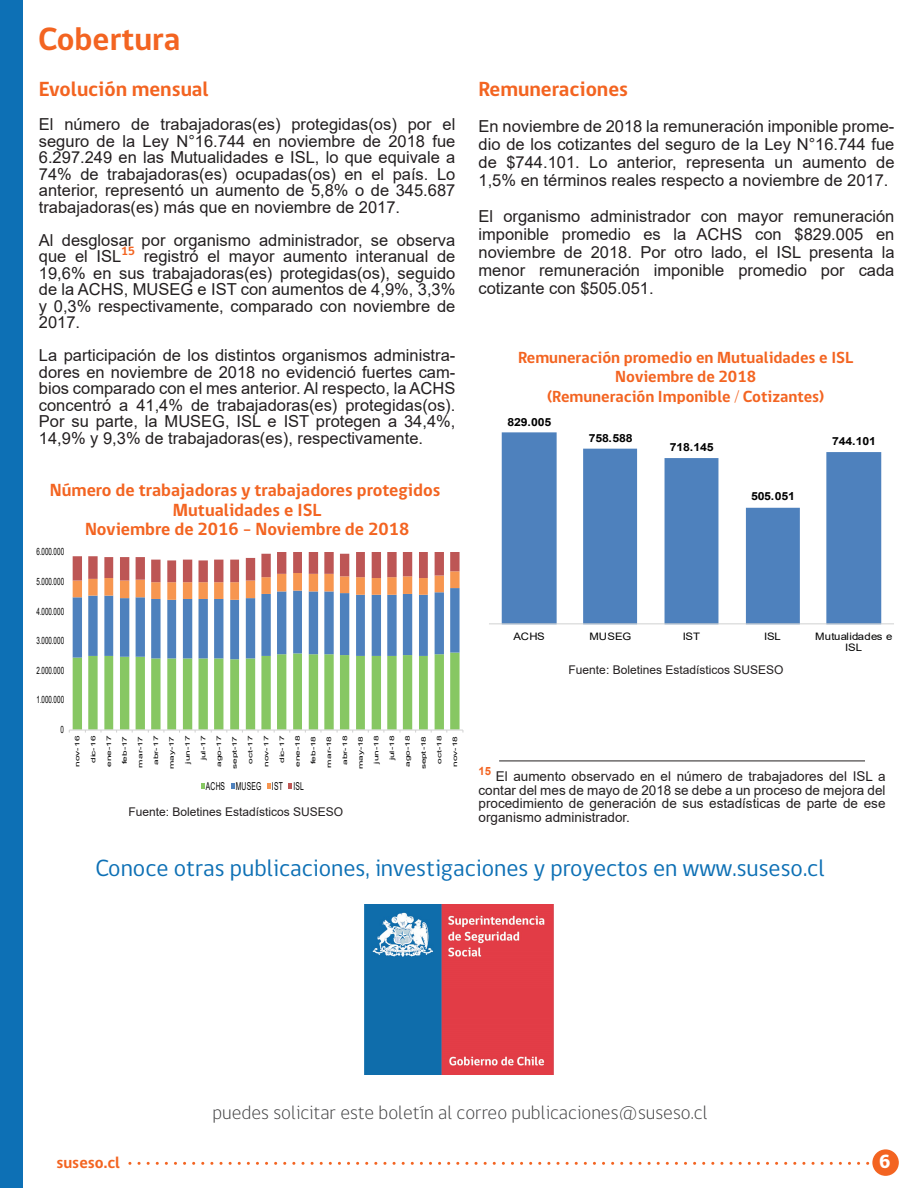
<style>
.page{position:relative;width:918px;height:1188px;background:#fff}
.page>*{position:absolute;margin:0;border:0;box-sizing:border-box;transform-origin:0 0}
.t1{font:700 33px "gob CL";color:#f36421}
.t2{font:24px "gob CL";color:#0d70b5}
.t3{font:700 21px "gob CL";color:#f36421}
.t4{font:300 19.5px "gob CL";color:#3f3f40}
.t5{font:800 19.5px "gob CL";color:#fff}
.t6{font:700 18px/19.5px "gob CL";color:#f36421;text-align:center}
.t7{font:16.5px/16.5px "Arial";color:#231f20;text-align:justify}
.t8{font:700 16.5px/19.5px "gob CL";color:#f36421;text-align:center}
.t9{font:13.5px/13.5px "Arial";color:#231f20;text-align:justify}
.t10{font:12px "Arial";color:#231f20}
.t11{font:700 11.4px "Arial";color:#f36421}
.t12{font:700 11.1px "Arial";letter-spacing:-.015em;color:#000001;scale:1.1 1}
.t13{font:10.95px "Arial";letter-spacing:.025em;color:#000001;scale:.62 1}
.t14{font:10.35px/11.9px "Arial";color:#000001;text-align:center;scale:1.1 1}
.t15{font:10.05px "Arial";letter-spacing:.025em;color:#000001;scale:.62 1}
.t16{font:6.3px "Arial";letter-spacing:.025em;color:#000001;scale:1.61 1}
</style>
<div class="page">
<div style="left:0;top:0;width:22px;height:1188px;background:#0d70b5"></div>
<div style="left:872px;top:1149px;width:27px;height:27px;background:#f36421;border-radius:50%"></div>
<svg style="left:130px;top:1162px;width:739px;height:3px"></svg>
<img style="left:365px;top:904px;width:188px;height:170px">
<hr style="left:499px;top:761px;width:366px;height:1px;background:#231f20">
<svg style="left:69px;top:552px;width:395px;height:181px"></svg>
<svg style="left:201px;top:783px;width:3px;height:6px"></svg>
<svg style="left:231px;top:783px;width:3px;height:6px"></svg>
<svg style="left:267px;top:783px;width:3px;height:6px"></svg>
<svg style="left:288px;top:783px;width:4px;height:6px"></svg>
<svg style="left:502px;top:432px;width:379px;height:191px;fill:#4e81bd"></svg>
<hr style="left:489px;top:623px;width:405px;height:1px;background:#d0d1d1">
<h1 class="t1" style="left:38px;top:17px;width:144px">Cobertura</h1>
<p class="t3" style="left:39px;top:74px;width:171px">Evolución mensual</p>
<p class="t7" style="left:39px;top:116px;width:418px">El número de trabajadoras(es) protegidas(os) por el seguro de la Ley N°16.744 en noviembre de 2018 fue 6.297.249 en las Mutualidades e ISL, lo que equivale a 74% de trabajadoras(es) ocupadas(os) en el país. Lo anterior, representó un aumento de 5,8% o de 345.687 trabajadoras(es) más que en noviembre de 2017.</p>
<p class="t7" style="left:39px;top:231px;width:418px">Al desglosar por organismo administrador, se observa que el ISL<sup>15</sup> registró el mayor aumento interanual de 19,6% en sus trabajadoras(es) protegidas(os), seguido de la ACHS, MUSEG e IST con aumentos de 4,9%, 3,3% y 0,3% respectivamente, comparado con noviembre de 2017.</p>
<p class="t7" style="left:39px;top:347px;width:418px">La participación de los distintos organismos administra&shy;dores en noviembre de 2018 no evidenció fuertes cam&shy;bios comparado con el mes anterior. Al respecto, la ACHS concentró a 41,4% de trabajadoras(es) protegidas(os).<br>Por su parte, la MUSEG, ISL e IST protegen a 34,4%, 14,9% y 9,3% de trabajadoras(es), respectivamente.</p>
<p class="t6" style="left:50px;top:481px;width:392px">Número de trabajadoras y trabajadores protegidos<br>Mutualidades e ISL<br>Noviembre de 2016 - Noviembre de 2018</p>
<p class="t15" style="left:36px;top:545px;width:47px">6.000.000</p>
<p class="t15" style="left:36px;top:575px;width:47px">5.000.000</p>
<p class="t15" style="left:36px;top:604px;width:47px">4.000.000</p>
<p class="t15" style="left:36px;top:634px;width:47px">3.000.000</p>
<p class="t15" style="left:36px;top:663px;width:47px">2.000.000</p>
<p class="t15" style="left:36px;top:693px;width:47px">1.000.000</p>
<p class="t15" style="left:61px;top:723px;width:7px">0</p>
<p class="t16" style="left:73px;top:767px;width:21px;rotate:-90deg">nov-16</p>
<p class="t16" style="left:89px;top:763px;width:18px;rotate:-90deg">dic-16</p>
<p class="t16" style="left:105px;top:767px;width:21px;rotate:-90deg">ene-17</p>
<p class="t16" style="left:120px;top:764px;width:19px;rotate:-90deg">feb-17</p>
<p class="t16" style="left:136px;top:768px;width:21px;rotate:-90deg">mar-17</p>
<p class="t16" style="left:152px;top:765px;width:20px;rotate:-90deg">abr-17</p>
<p class="t16" style="left:167px;top:769px;width:22px;rotate:-90deg">may-17</p>
<p class="t16" style="left:183px;top:764px;width:19px;rotate:-90deg">jun-17</p>
<p class="t16" style="left:199px;top:760px;width:17px;rotate:-90deg">jul-17</p>
<p class="t16" style="left:215px;top:767px;width:21px;rotate:-90deg">ago-17</p>
<p class="t16" style="left:230px;top:769px;width:22px;rotate:-90deg">sept-17</p>
<p class="t16" style="left:246px;top:764px;width:19px;rotate:-90deg">oct-17</p>
<p class="t16" style="left:262px;top:767px;width:21px;rotate:-90deg">nov-17</p>
<p class="t16" style="left:278px;top:763px;width:18px;rotate:-90deg">dic-17</p>
<p class="t16" style="left:293px;top:767px;width:21px;rotate:-90deg">ene-18</p>
<p class="t16" style="left:309px;top:764px;width:19px;rotate:-90deg">feb-18</p>
<p class="t16" style="left:325px;top:768px;width:21px;rotate:-90deg">mar-18</p>
<p class="t16" style="left:341px;top:765px;width:20px;rotate:-90deg">abr-18</p>
<p class="t16" style="left:356px;top:769px;width:22px;rotate:-90deg">may-18</p>
<p class="t16" style="left:372px;top:764px;width:19px;rotate:-90deg">jun-18</p>
<p class="t16" style="left:388px;top:760px;width:17px;rotate:-90deg">jul-18</p>
<p class="t16" style="left:403px;top:767px;width:21px;rotate:-90deg">ago-18</p>
<p class="t16" style="left:419px;top:769px;width:22px;rotate:-90deg">sept-18</p>
<p class="t16" style="left:435px;top:764px;width:19px;rotate:-90deg">oct-18</p>
<p class="t16" style="left:451px;top:767px;width:21px;rotate:-90deg">nov-18</p>
<p class="t13" style="left:206px;top:778px;width:160px">ACHS MUSEG IST ISL</p>
<p class="t10" style="left:129px;top:803px;width:216px">Fuente: Boletines Estadísticos SUSESO</p>
<p class="t3" style="left:479px;top:74px;width:151px">Remuneraciones</p>
<p class="t7" style="left:479px;top:117px;width:417px;line-height:18px">En noviembre de 2018 la remuneración imponible prome&shy;dio de los cotizantes del seguro de la Ley N°16.744 fue de $744.101. Lo anterior, representa un aumento de 1,5% en términos reales respecto a noviembre de 2017.</p>
<p class="t7" style="left:479px;top:207px;width:417px;line-height:18px">El organismo administrador con mayor remuneración imponible promedio es la ACHS con $829.005 en noviembre de 2018. Por otro lado, el ISL presenta la menor remuneración imponible promedio por cada cotizante con $505.051.</p>
<p class="t8" style="left:518px;top:348px;width:337px">Remuneración promedio en Mutualidades e ISL<br>Noviembre de 2018<br>(Remuneración Imponible / Cotizantes)</p>
<p class="t12" style="left:508px;top:414px;width:41px">829.005</p>
<p class="t12" style="left:589px;top:430px;width:41px">758.588</p>
<p class="t12" style="left:670px;top:439px;width:41px">718.145</p>
<p class="t12" style="left:751px;top:489px;width:41px">505.051</p>
<p class="t12" style="left:832px;top:433px;width:41px">744.101</p>
<p class="t14" style="left:513px;top:630px;width:30px">ACHS</p>
<p class="t14" style="left:590px;top:630px;width:40px">MUSEG</p>
<p class="t14" style="left:683px;top:630px;width:17px">IST</p>
<p class="t14" style="left:764px;top:630px;width:17px">ISL</p>
<p class="t14" style="left:815px;top:630px;width:72px">Mutualidades e<br>ISL</p>
<p class="t10" style="left:569px;top:661px;width:216px">Fuente: Boletines Estadísticos SUSESO</p>
<p class="t11" style="left:479px;top:763px;width:14px">15</p>
<p class="t9" style="left:479px;top:770px;width:409px;text-indent:17px">El aumento observado en el número de trabajadores del ISL a contar del mes de mayo de 2018 se debe a un proceso de mejora del procedimiento de generación de sus estadísticas de parte de ese organismo administrador.</p>
<h2 class="t2" style="left:95px;top:852px;width:731px">Conoce otras publicaciones, investigaciones y proyectos en www.suseso.cl</h2>
<p class="t8" style="left:56px;top:1153px;width:65px">suseso.cl</p>
<p class="t4" style="left:212px;top:1099px;width:497px">puedes solicitar este boletín al correo publicaciones@suseso.cl</p>
<p class="t5" style="left:879px;top:1148px;width:13px">6</p>
</div>
